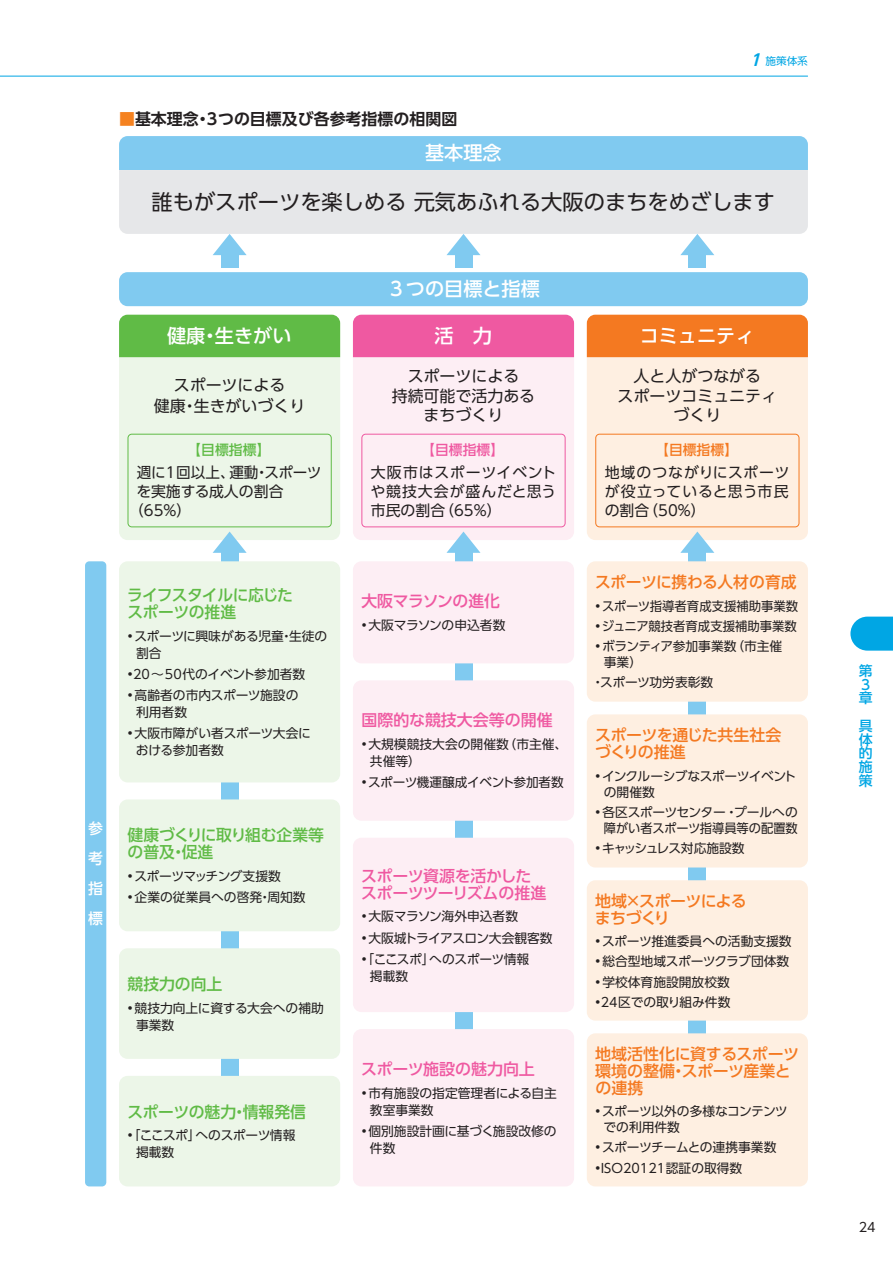
<style>
.page{position:relative;width:893px;height:1263px;background:#fff}
.page>*{position:absolute;margin:0;border:0;box-sizing:border-box;transform-origin:0 0}
.t1{font:21.3px "UD Shin Go Pr 6";color:#231f20}
.t2{font:500 19.2px "UD Shin Go Pr 6";color:#fff}
.t3{font:15.9px/19.2px "UD Shin Go Pr 6";color:#231f20;text-align:center}
.t4{font:500 15.9px/17px "UD Shin Go Pr 6";letter-spacing:-.025em;color:#f47921}
.t5{font:500 15.9px/17px "UD Shin Go Pr 6";letter-spacing:-.005em;color:#60bb46}
.t6{font:500 15.9px "UD Shin Go Pr 6";letter-spacing:-.01em;color:#ef59a1}
.t7{font:500 15.9px/17px "UD Shin Go Pr 6";letter-spacing:-.005em;color:#f47921}
.t8{font:500 15.9px/17px "UD Shin Go Pr 6";letter-spacing:-.035em;color:#ef59a1}
.t9{font:700 15.9px "UD Shin Go Pr 6 De";color:#231f20}
.t10{font:500 15.9px/17px "UD Shin Go Pr 6";letter-spacing:-.04em;color:#60bb46}
.t11{font:14.85px/19.2px "UD Shin Go Pr 6";color:#231f20;text-align:justify}
.t12{font:500 14.85px/29.7px "UD Shin Go Pr 6";color:#fff;text-align:justify}
.t13{font:500 13.8px/13.8px "UD Shin Go Pr 6";color:#00a6e4}
.t14{font:500 13.8px "UD Shin Go Pr 6";color:#60bb46}
.t15{font:500 13.8px "UD Shin Go Pr 6";color:#ef59a1}
.t16{font:500 13.8px "UD Shin Go Pr 6";color:#f47921}
.t17{font:12.75px/17px "UD Shin Go Pr 6";color:#231f20}
.t18{font:12.75px/17px "UD Shin Go Pr 6";letter-spacing:-.025em;color:#231f20}
.t19{font:12.75px/15.9px "UD Shin Go Pr 6";letter-spacing:-.035em;color:#231f20}
.t20{font:12.75px "UD Shin Go Pr 6";letter-spacing:-.06em;color:#231f20}
.t21{font:12.75px "UD Shin Go Pr 6";letter-spacing:-.05em;color:#231f20}
.t22{font:10.65px "UD Shin Go Pr 6";color:#00a6e4}
.s1{color:#f58220}
.s2{font-family:"UD Shin Go Pr 6 De";font-weight:700;font-style:italic;font-size:15.9px}
</style>
<div class="page">
<div style="left:455px;top:549px;width:17px;height:629px;background:#80caf0"></div>
<div style="left:455px;top:251px;width:17px;height:17px;background:#80caf0"></div>
<div style="left:221px;top:549px;width:17px;height:629px;background:#80caf0"></div>
<div style="left:221px;top:251px;width:17px;height:17px;background:#80caf0"></div>
<div style="left:689px;top:549px;width:17px;height:629px;background:#80caf0"></div>
<div style="left:689px;top:251px;width:17px;height:17px;background:#80caf0"></div>
<hr style="left:0;top:76px;width:808px;height:1px;background:#00a6e4">
<div style="left:119px;top:272px;width:689px;height:34px;background:#80caf0;border-radius:9px"></div>
<div style="left:587px;top:1033px;width:221px;height:153px;background:#feefe1;border-radius:9px"></div>
<div style="left:587px;top:880px;width:221px;height:140px;background:#feefe1;border-radius:9px"></div>
<div style="left:587px;top:714px;width:221px;height:153px;background:#feefe1;border-radius:9px"></div>
<div style="left:353px;top:1029px;width:221px;height:157px;background:#fdeef4;border-radius:9px"></div>
<div style="left:353px;top:680px;width:221px;height:141px;background:#fdeef4;border-radius:9px"></div>
<div style="left:353px;top:838px;width:221px;height:174px;background:#fdeef4;border-radius:9px"></div>
<div style="left:119px;top:1076px;width:221px;height:110px;background:#ecf6e8;border-radius:9px"></div>
<div style="left:119px;top:799px;width:221px;height:132px;background:#ecf6e8;border-radius:9px"></div>
<div style="left:119px;top:948px;width:221px;height:111px;background:#ecf6e8;border-radius:9px"></div>
<div style="left:587px;top:561px;width:221px;height:141px;background:#feefe1;border-radius:9px"></div>
<div style="left:353px;top:561px;width:221px;height:102px;background:#fdeef4;border-radius:9px"></div>
<div style="left:119px;top:561px;width:221px;height:221px;background:#ecf6e8;border-radius:9px"></div>
<svg style="left:119px;top:136px;width:689px;height:119px"></svg>
<div style="left:85px;top:561px;width:21px;height:625px;background:#80caf0;border-radius:4px"></div>
<svg style="left:353px;top:315px;width:221px;height:238px;background:#f9d3e5"></svg>
<svg style="left:119px;top:315px;width:221px;height:238px;background:#d2ebcb"></svg>
<svg style="left:587px;top:315px;width:221px;height:238px;background:#fbd9bf"></svg>
<svg style="left:850px;top:617px;width:43px;height:34px"></svg>
<p class="t9" style="left:119px;top:106px;width:340px"><span class="s1">■</span>基本理念・3つの目標及び各参考指標の相関図</p>
<p class="t22" style="left:750px;top:52px;width:60px"><span class="s2">1</span>施策体系</p>
<h2 class="t2" style="left:425px;top:137px;width:78px">基本理念</h2>
<h1 class="t1" style="left:151px;top:185px;width:625px">誰もがスポーツを楽しめる元気あふれる大阪のまちをめざします</h1>
<h2 class="t2" style="left:167px;top:320px;width:126px">健康・生きがい</h2>
<p class="t3" style="left:154px;top:374px;width:153px;line-height:21.3px">スポーツによる<br>健康・生きがいづくり</p>
<p class="t14" style="left:187px;top:439px;width:85px">【目標指標】</p>
<p class="t11" style="left:137px;top:462px;width:186px">週に1回以上、運動・スポーツ</p>
<p class="t11" style="left:137px;top:481px;width:148px">を実施する成人の割合</p>
<p class="t11" style="left:129px;top:500px;width:64px">（65％）</p>
<p class="t10" style="left:127px;top:586px;width:167px">ライフスタイルに応じたスポーツの推進</p>
<p class="t17" style="left:136px;top:627px;width:193px;text-indent:-9px">•スポーツに興味がある児童・生徒の割合</p>
<p class="t17" style="left:128px;top:665px;width:179px">•20～50代のイベント参加者数</p>
<p class="t17" style="left:136px;top:686px;width:164px;text-indent:-9px">•高齢者の市内スポーツ施設の利用者数</p>
<p class="t17" style="left:136px;top:725px;width:176px;text-indent:-8px">•大阪市障がい者スポーツ大会における参加者数</p>
<p class="t12" style="left:88px;top:813px;width:16px">参考指標</p>
<p class="t5" style="left:128px;top:826px;width:198px">健康づくりに取り組む企業等の普及・促進</p>
<p class="t21" style="left:128px;top:866px;width:155px">• スポーツマッチング支援数</p>
<p class="t17" style="left:128px;top:888px;width:180px">•企業の従業員への啓発・周知数</p>
<p class="t5" style="left:128px;top:975px;width:96px">競技力の向上</p>
<p class="t17" style="left:136px;top:999px;width:189px;text-indent:-9px">•競技力向上に資する大会への補助事業数</p>
<p class="t5" style="left:127px;top:1102px;width:180px">スポーツの魅力・情報発信</p>
<p class="t18" style="left:136px;top:1126px;width:161px;text-indent:-9px">•「ここスポ」へのスポーツ情報掲載数</p>
<h2 class="t2" style="left:387px;top:274px;width:155px">３つの目標と指標</h2>
<h2 class="t2" style="left:434px;top:320px;width:59px">活　力</h2>
<p class="t3" style="left:392px;top:366px;width:145px">スポーツによる<br>持続可能で活力あるまちづくり</p>
<p class="t15" style="left:421px;top:439px;width:85px">【目標指標】</p>
<p class="t11" style="left:370px;top:462px;width:187px">大阪市はスポーツイベントや競技大会が盛んだと思う市民の割合（65％）</p>
<p class="t6" style="left:361px;top:588px;width:140px">大阪マラソンの進化</p>
<p class="t17" style="left:361px;top:616px;width:146px">•大阪マラソンの申込者数</p>
<p class="t6" style="left:361px;top:707px;width:193px">国際的な競技大会等の開催</p>
<p class="t17" style="left:370px;top:735px;width:199px;text-indent:-9px">•大規模競技大会の開催数（市主催、共催等）</p>
<p class="t18" style="left:361px;top:774px;width:204px">•スポーツ機運醸成イベント参加者数</p>
<p class="t8" style="left:361px;top:866px;width:187px">スポーツ資源を活かしたスポーツツーリズムの推進</p>
<p class="t17" style="left:361px;top:907px;width:158px">•大阪マラソン海外申込者数</p>
<p class="t19" style="left:361px;top:929px;width:193px">• 大阪城トライアスロン大会観客数</p>
<p class="t18" style="left:370px;top:950px;width:161px;text-indent:-9px">•「ここスポ」へのスポーツ情報掲載数</p>
<p class="t6" style="left:361px;top:1056px;width:175px">スポーツ施設の魅力向上</p>
<p class="t17" style="left:370px;top:1084px;width:188px;text-indent:-9px">•市有施設の指定管理者による自主教室事業数</p>
<p class="t17" style="left:370px;top:1122px;width:188px;text-indent:-9px">•個別施設計画に基づく施設改修の件数</p>
<h2 class="t2" style="left:640px;top:320px;width:116px">コミュニティ</h2>
<p class="t3" style="left:618px;top:366px;width:161px">人と人がつながる<br>スポーツコミュニティづくり</p>
<p class="t16" style="left:655px;top:439px;width:85px">【目標指標】</p>
<p class="t11" style="left:605px;top:462px;width:186px">地域のつながりにスポーツが役立っていると思う市民の割合（50％）</p>
<p class="t4" style="left:595px;top:573px;width:203px">スポーツに携わる人材の育成</p>
<p class="t17" style="left:595px;top:597px;width:204px">•スポーツ指導者育成支援補助事業数</p>
<p class="t17" style="left:595px;top:617px;width:203px">•ジュニア競技者育成支援補助事業数</p>
<p class="t17" style="left:604px;top:638px;width:180px;line-height:15.9px;text-indent:-9px">•ボランティア参加事業数（市主催事業）</p>
<p class="t17" style="left:591px;top:674px;width:123px">・スポーツ功労表彰数</p>
<p class="t4" style="left:595px;top:726px;width:188px">スポーツを通じた共生社会づくりの推進</p>
<p class="t19" style="left:604px;top:768px;width:194px;text-indent:-9px">•インクルーシブなスポーツイベントの開催数</p>
<p class="t17" style="left:595px;top:804px;width:204px;line-height:15.9px;text-align:right">•各区スポーツセンター・プールへの障がい者スポーツ指導員等の配置数</p>
<p class="t20" style="left:595px;top:838px;width:151px">• キャッシュレス対応施設数</p>
<p class="t4" style="left:595px;top:891px;width:153px">地域×スポーツによるまちづくり</p>
<p class="t17" style="left:595px;top:932px;width:198px">•スポーツ推進委員への活動支援数</p>
<p class="t17" style="left:595px;top:953px;width:196px">•総合型地域スポーツクラブ団体数</p>
<p class="t17" style="left:595px;top:973px;width:136px">•学校体育施設開放校数</p>
<p class="t17" style="left:595px;top:993px;width:137px">•24区での取り組み件数</p>
<p class="t7" style="left:595px;top:1045px;width:205px">地域活性化に資するスポーツ環境の整備・スポーツ産業との連携</p>
<p class="t17" style="left:604px;top:1103px;width:186px;line-height:15.9px;text-indent:-8px">•スポーツ以外の多様なコンテンツでの利用件数</p>
<p class="t17" style="left:595px;top:1139px;width:183px">•スポーツチームとの連携事業数</p>
<p class="t17" style="left:595px;top:1159px;width:149px">•ISO20121認証の取得数</p>
<p class="t13" style="left:859px;top:663px;width:15px">第<br>３章</p>
<p class="t13" style="left:859px;top:718px;width:15px;text-align:justify">具体的施策</p>
<p class="t17" style="left:859px;top:1218px;width:18px">24</p>
</div>
